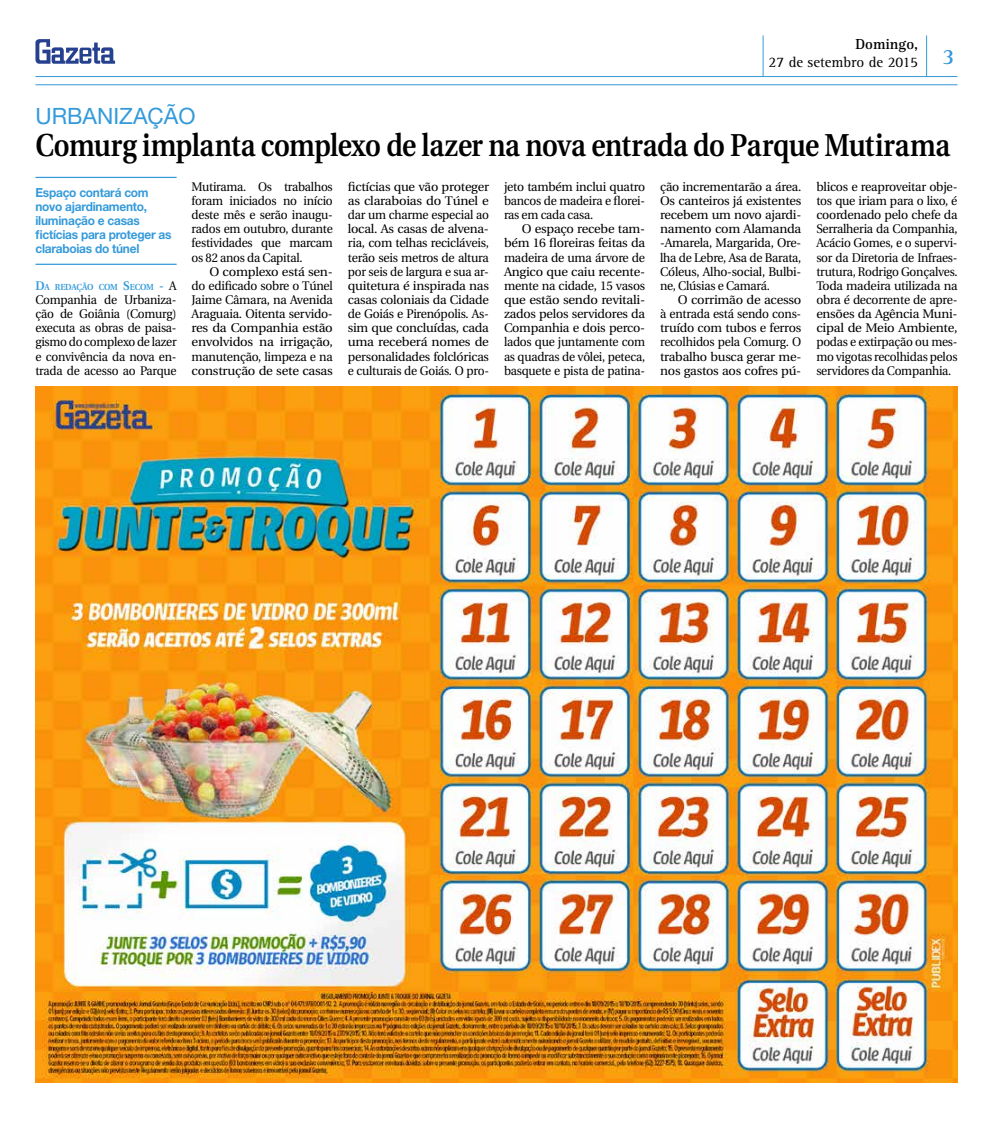
<style>
.page{position:relative;width:993px;height:1124px;background:#fff}
.page>*{position:absolute;margin:0;border:0;box-sizing:border-box;transform-origin:0 0}
.t1{font:600 31.62px "Utopia";letter-spacing:-.015em;color:#000;scale:.86 1}
.t2{font:22.5px "Helvetica Neue";color:#349ada}
.t3{font:700 22.5px "Rotis Serif";color:#349ada}
.t4{font:15px "Rotis Serif";color:#000}
.t5{font:700 15px "Rotis Serif";color:#000}
.t6{font:12.5px/14.1px "Utopia";letter-spacing:-.02em;color:#000;text-align:justify}
.t7{font:12.5px/14.1px "Utopia";letter-spacing:-.02em;color:#000;text-align:justify;scale:1.04 1}
.t8{font:12.5px/14.1px "Utopia";letter-spacing:-.02em;color:#000;text-align:justify;scale:.95 1}
.t9{font:700 12.5px/14.1px "Helvetica Neue";letter-spacing:-.02em;color:#349ada;scale:.95 1}
.t10{font:600 8.75px "Utopia";letter-spacing:-.03em;color:#349ada;scale:.95 1}
.s1{font-size:12.5px}
.s2{font-weight:400;font-size:12.5px;color:#000}
</style>
<div class="page">
<hr style="left:35px;top:84px;width:922px;height:1px;background:#349ada">
<hr style="left:35px;top:76px;width:922px;height:1px;background:#349ada">
<hr style="left:925px;top:35px;width:1px;height:41px;background:#349ada">
<svg style="left:35px;top:39px;width:80px;height:25px"></svg>
<hr style="left:762px;top:35px;width:1px;height:42px;background:#349ada">
<img style="left:35px;top:387px;width:922px;height:695px">
<hr style="left:35px;top:177px;width:141px;height:1px;background:#349ada">
<hr style="left:35px;top:263px;width:141px;height:2px;background:#349ada">
<p class="t5" style="left:855px;top:36px;width:64px">Domingo,</p>
<p class="t4" style="left:768px;top:54px;width:151px">27 de setembro de 2015</p>
<h2 class="t3" style="left:941px;top:44px;width:14px">3</h2>
<h2 class="t2" style="left:35px;top:103px;width:161px">UR BANI ZAÇÃO</h2>
<h1 class="t1" style="left:35px;top:127px;width:1064px">Comurg implanta complexo de lazer na nova entrada do Parque Mutirama</h1>
<p class="t9" style="left:35px;top:185px;width:145px">Espaço contará com novo ajardinamento, iluminação e casas fictícias para proteger as claraboias do túnel</p>
<p class="t10" style="left:35px;top:282px;width:150px"><span class="s1">D</span>A REDAÇÃO COM <span class="s1">S</span>ECOM <span class="s1">-</span> <span class="s2">A</span></p>
<p class="t8" style="left:35px;top:293px;width:150px">Companhia de Urbaniza&shy;ção de Goiânia (Comurg) executa as obras de paisa&shy;gismo do complexo de lazer e convivência da nova en&shy;trada de acesso ao Parque</p>
<p class="t8" style="left:191px;top:180px;width:150px">Mutirama. Os trabalhos foram iniciados no início deste mês e serão inaugu&shy;rados em outubro, durante festividades que marcam os 82 anos da Capital.</p>
<p class="t7" style="left:191px;top:264px;width:137px;text-indent:18px">O complexo está sen&shy;do edificado sobre o Túnel Jaime Câmara, na Avenida Araguaia. Oitenta servido&shy;res da Companhia estão envolvidos na irrigação, manutenção, limpeza e na construção de sete casas</p>
<p class="t6" style="left:348px;top:180px;width:143px">fictícias que vão proteger as claraboias do Túnel e dar um charme especial ao local. As casas de alvena&shy;ria, com telhas recicláveis, terão seis metros de altura por seis de largura e sua ar&shy;quitetura é inspirada nas casas coloniais da Cidade de Goiás e Pirenópolis. As&shy;sim que concluídas, cada uma receberá nomes de personalidades folclóricas e culturais de Goiás. O pro-</p>
<p class="t6" style="left:504px;top:180px;width:143px">jeto também inclui quatro bancos de madeira e florei&shy;ras em cada casa.</p>
<p class="t6" style="left:504px;top:222px;width:143px;text-indent:18px">O espaço recebe tam&shy;bém 16 floreiras feitas da madeira de uma árvore de Angico que caiu recente&shy;mente na cidade, 15 vasos que estão sendo revitali&shy;zados pelos servidores da Companhia e dois perco&shy;lados que juntamente com as quadras de vôlei, peteca, basquete e pista de patina-</p>
<p class="t6" style="left:660px;top:180px;width:143px">ção incrementarão a área.<br>Os canteiros já existentes recebem um novo ajardi&shy;namento com Alamanda -Amarela, Margarida, Ore&shy;lha de Lebre, Asa de Barata, Cóleus, Alho-social, Bulbi&shy;ne, Clúsias e Camará.</p>
<p class="t7" style="left:660px;top:293px;width:137px;text-indent:18px">O corrimão de acesso à entrada está sendo cons&shy;truído com tubos e ferros recolhidos pela Comurg. O trabalho busca gerar me&shy;nos gastos aos cofres pú-</p>
<p class="t6" style="left:816px;top:180px;width:143px">blicos e reaproveitar obje&shy;tos que iriam para o lixo, é coordenado pelo chefe da Serralheria da Companhia, Acácio Gomes, e o supervi&shy;sor da Diretoria de Infraes&shy;trutura, Rodrigo Gonçalves.<br>Toda madeira utilizada na obra é decorrente de apre&shy;ensões da Agência Muni&shy;cipal de Meio Ambiente, podas e extirpação ou mes&shy;mo vigotas recolhidas pelos servidores da Companhia.</p>
</div>
